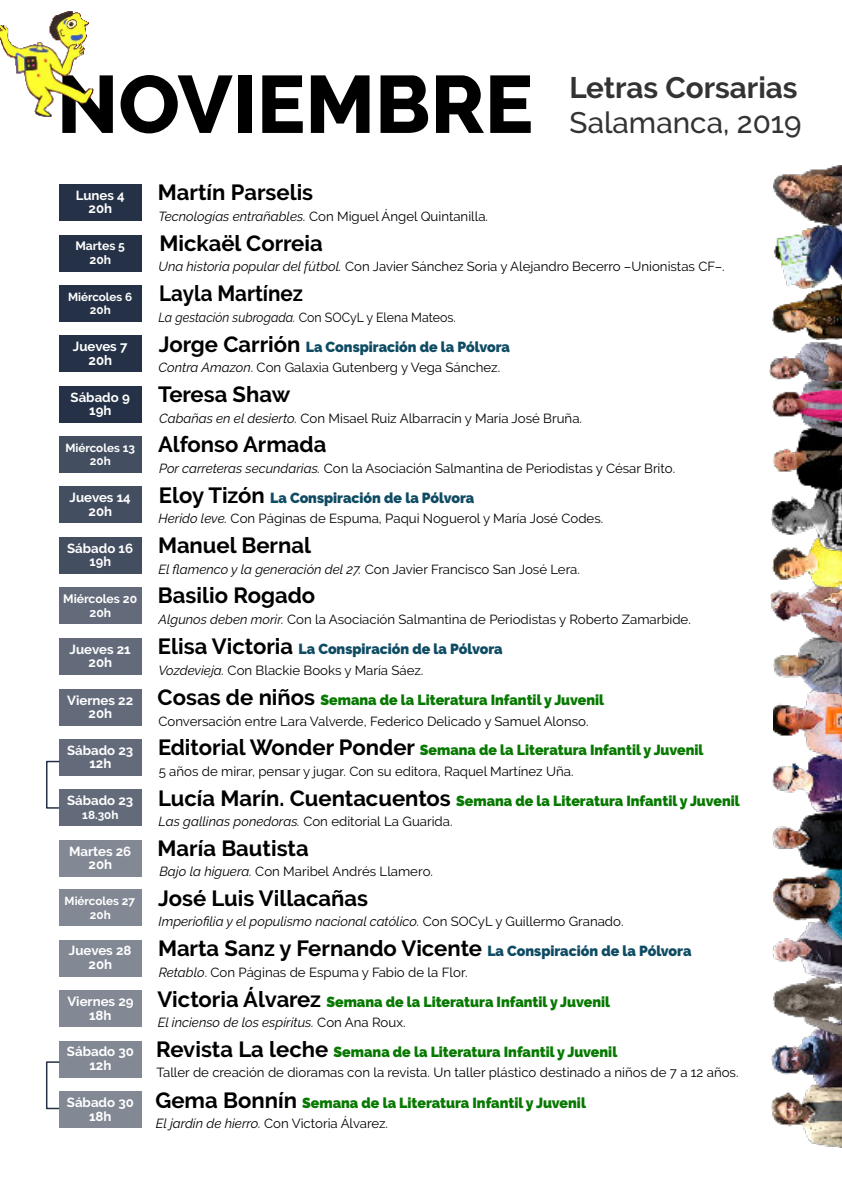
<style>
.page{position:relative;width:842px;height:1191px;background:#fff}
.page>*{position:absolute;margin:0;border:0;box-sizing:border-box;transform-origin:0 0}
.t1{font:800 81px "Raleway";color:#000}
.t2{font:700 29.6px "Raleway";color:#333}
.t3{font:500 29.6px "Raleway";color:#333}
.t4{font:700 21.9px "Raleway";color:#000}
.t5{font:700 21.9px "Raleway";color:#000;scale:.94 1}
.t6{font:900 14.5px "Raleway";color:#077900}
.t7{font:900 14.5px "Raleway";color:#0f4c64}
.t8{font:700 13.7px "Raleway";color:#fff}
.t9{font:13.2px "Raleway";color:#000}
.t10{font:700 13.2px/13.4px "Raleway";color:#fff;text-align:center}
.t11{font:italic 13.2px "Raleway";color:#000}
.t12{font:italic 13.2px "Raleway";color:#000;scale:.94 1}
.t13{font:700 12.1px/13.8px "Raleway";color:#fff;text-align:center}
.t14{font:700 11.6px/13.4px "Raleway";color:#fff;text-align:center}
.s1{font-style:italic}
.s2{font-style:normal}
.s3{font-weight:700;font-size:21.9px;color:#000}
.s4{font-size:11.6px;color:#fff}
.s5{font-weight:900;font-size:14.5px;color:#0f4c64}
.s6{font-weight:700;font-size:13.2px;color:#fff}
</style>
<div class="page">
<div style="left:59px;top:184px;width:82px;height:37px;background:#253147"></div>
<div style="left:59px;top:486px;width:82px;height:37px;background:#444e61"></div>
<div style="left:59px;top:335px;width:82px;height:37px;background:#253147"></div>
<div style="left:59px;top:688px;width:82px;height:37px;background:#636b7b"></div>
<div style="left:59px;top:234px;width:82px;height:37px;background:#253147"></div>
<div style="left:59px;top:537px;width:82px;height:37px;background:#444e61"></div>
<div style="left:59px;top:386px;width:82px;height:37px;background:#253147"></div>
<div style="left:59px;top:739px;width:82px;height:37px;background:#636b7b"></div>
<div style="left:59px;top:285px;width:82px;height:37px;background:#253147"></div>
<div style="left:59px;top:587px;width:82px;height:37px;background:#636b7b"></div>
<div style="left:59px;top:638px;width:82px;height:36px;background:#636b7b"></div>
<div style="left:59px;top:436px;width:82px;height:37px;background:#444e61"></div>
<div style="left:59px;top:789px;width:82px;height:37px;background:#636b7b"></div>
<div style="left:59px;top:840px;width:82px;height:37px;background:#828995"></div>
<div style="left:59px;top:889px;width:82px;height:37px;background:#828995"></div>
<div style="left:59px;top:990px;width:82px;height:37px;background:#828995"></div>
<div style="left:59px;top:1040px;width:82px;height:37px;background:#828995"></div>
<div style="left:59px;top:1091px;width:82px;height:37px;background:#828995"></div>
<div style="left:59px;top:939px;width:82px;height:37px;background:#828995"></div>
<svg style="left:46px;top:760px;width:14px;height:49px"></svg>
<svg style="left:45px;top:1061px;width:15px;height:49px"></svg>
<img style="left:0;top:11px;width:95px;height:106px">
<img style="left:771px;top:1088px;width:71px;height:59px">
<img style="left:771px;top:1035px;width:71px;height:53px">
<img style="left:774px;top:984px;width:68px;height:51px">
<img style="left:772px;top:941px;width:70px;height:43px">
<img style="left:773px;top:870px;width:69px;height:71px">
<img style="left:772px;top:761px;width:70px;height:48px">
<img style="left:774px;top:694px;width:68px;height:67px">
<img style="left:774px;top:643px;width:68px;height:51px">
<img style="left:771px;top:593px;width:71px;height:50px">
<img style="left:772px;top:551px;width:70px;height:53px">
<img style="left:771px;top:491px;width:71px;height:60px">
<img style="left:774px;top:436px;width:68px;height:55px">
<img style="left:770px;top:342px;width:72px;height:39px">
<img style="left:772px;top:381px;width:70px;height:55px">
<img style="left:772px;top:288px;width:70px;height:52px">
<img style="left:774px;top:227px;width:68px;height:61px">
<img style="left:773px;top:166px;width:69px;height:61px">
<img style="left:772px;top:809px;width:70px;height:61px">
<h1 class="t1" style="left:57px;top:57px;width:478px">NOVIEMBRE</h1>
<h2 class="t2" style="left:570px;top:70px;width:230px">Letras Corsarias</h2>
<h2 class="t3" style="left:570px;top:105px;width:234px">Salamanca, 2019</h2>
<h3 class="t4" style="left:158px;top:180px;width:157px">Martín Parselis</h3>
<p class="t9" style="left:158px;top:208px;width:331px"><span class="s1">Tecnologías entrañables.</span> Con Miguel Ángel Quintanilla.</p>
<p class="t9" style="left:158px;top:258px;width:568px"><span class="s1">Una historia popular del fútbol.</span> Con Javier Sánchez Soria y Alejandro Becerro –Unionistas CF–.</p>
<p class="t12" style="left:159px;top:309px;width:318px">La gestación subrogada. <span class="s2">Con SOCyL y Elena Mateos.</span></p>
<p class="t9" style="left:158px;top:360px;width:343px"><span class="s1">Contra Amazon</span>. Con Galaxia Gutenberg y Vega Sánchez.</p>
<p class="t9" style="left:159px;top:410px;width:424px"><span class="s1">Cabañas en el desierto.</span> Con Misael Ruiz Albarracín y María José Bruña.</p>
<p class="t9" style="left:159px;top:461px;width:518px"><span class="s1">Por carreteras secundarias.</span> Con la Asociación Salmantina de Periodistas y César Brito.</p>
<p class="t9" style="left:158px;top:511px;width:446px"><span class="s1">Herido leve.</span> Con Páginas de Espuma, Paqui Noguerol y María José Codes.</p>
<p class="t9" style="left:158px;top:561px;width:423px"><span class="s1">El flamenco y la generación del 27.</span> Con Javier Francisco San José Lera.</p>
<p class="t9" style="left:158px;top:612px;width:534px"><span class="s1">Algunos deben morir.</span> Con la Asociación Salmantina de Periodistas y Roberto Zamarbide.</p>
<p class="t9" style="left:158px;top:662px;width:266px"><span class="s1">Vozdevieja.</span> Con Blackie Books y María Sáez.</p>
<p class="t9" style="left:158px;top:713px;width:432px">Conversación entre Lara Valverde, Federico Delicado y Samuel Alonso.</p>
<p class="t9" style="left:159px;top:763px;width:416px">5 años de mirar, pensar y jugar. Con su editora, Raquel Martínez Uña.</p>
<p class="t9" style="left:158px;top:814px;width:296px"><span class="s1">Las gallinas ponedoras.</span> Con editorial La Guarida.</p>
<p class="t9" style="left:160px;top:864px;width:275px"><span class="s1">Bajo la higuera.</span> Con Maribel Andrés Llamero.</p>
<p class="t10" style="left:76px;top:189px;width:51px">Lunes 4<br>20h</p>
<h3 class="t4" style="left:160px;top:230px;width:165px">Mickaël Correia</h3>
<p class="t13" style="left:75px;top:239px;width:51px">Martes 5<br>20h</p>
<h3 class="t5" style="left:159px;top:280px;width:154px">Layla Martínez</h3>
<p class="t14" style="left:68px;top:290px;width:66px">Miércoles 6<br>20h</p>
<p class="t7" style="left:159px;top:338px;width:352px"><span class="s3">Jorge Carrión</span> La Conspiración de la Pólvora</p>
<p class="t10" style="left:73px;top:340px;width:56px">Jueves 7</p>
<p class="t8" style="left:89px;top:352px;width:25px">20h</p>
<h3 class="t4" style="left:158px;top:381px;width:134px">Teresa Shaw</h3>
<p class="t10" style="left:71px;top:390px;width:61px">Sábado 9<br>19h</p>
<h3 class="t4" style="left:158px;top:431px;width:170px">Alfonso Armada</h3>
<p class="t14" style="left:65px;top:441px;width:71px">Miércoles 13<br>20h</p>
<p class="t7" style="left:159px;top:489px;width:317px"><span class="s3">Eloy Tizón</span> La Conspiración de la Pólvora</p>
<p class="t10" style="left:70px;top:491px;width:63px">Jueves 14<br>20h</p>
<h3 class="t4" style="left:158px;top:532px;width:154px">Manuel Bernal</h3>
<p class="t10" style="left:67px;top:541px;width:68px;line-height:13.7px">Sábado 16<br>19h</p>
<h3 class="t4" style="left:158px;top:583px;width:159px">Basilio Rogado</h3>
<p class="t7" style="left:158px;top:640px;width:346px"><span class="s3">Elisa Victoria</span> La Conspiración de la Pólvora</p>
<p class="t13" style="left:63px;top:592px;width:75px">Miércoles 20</p>
<p class="t13" style="left:90px;top:605px;width:23px">20h</p>
<p class="t10" style="left:70px;top:642px;width:63px">Jueves 21</p>
<p class="t10" style="left:89px;top:655px;width:25px">20h</p>
<p class="t6" style="left:158px;top:691px;width:448px"><span class="s3">Cosas de niños</span> Semana de la Literatura Infantil y Juvenil</p>
<p class="t10" style="left:67px;top:693px;width:68px">Viernes 22<br>20h</p>
<p class="t6" style="left:158px;top:741px;width:547px"><span class="s3">Editorial Wonder Ponder</span> Semana de la Literatura Infantil y Juvenil</p>
<p class="t10" style="left:67px;top:743px;width:68px">Sábado 23<br>12h</p>
<p class="t6" style="left:158px;top:792px;width:583px"><span class="s3">Lucía Marín. Cuentacuentos</span> Semana de la Literatura Infantil y Juvenil</p>
<h3 class="t4" style="left:158px;top:835px;width:153px">María Bautista</h3>
<p class="t10" style="left:67px;top:794px;width:68px">Sábado 23</p>
<p class="t14" style="left:82px;top:808px;width:38px">18.30h</p>
<p class="t10" style="left:69px;top:844px;width:64px">Martes 26<br>20h</p>
<h3 class="t4" style="left:65px;top:885px;width:305px"><span class="s4">Miércoles 27</span> José Luis Villacañas</h3>
<p class="t14" style="left:90px;top:908px;width:22px">20h</p>
<p class="t11" style="left:158px;top:914px;width:467px">Imperiofilia y el populismo nacional católico. <span class="s2">Con SOCyL y Guillermo Granado.</span></p>
<p class="t10" style="left:69px;top:944px;width:64px">Jueves 28<br>20h</p>
<h3 class="t4" style="left:158px;top:935px;width:535px">Marta Sanz y Fernando Vicente <span class="s5">La Conspiración de la Pólvora</span></h3>
<p class="t9" style="left:159px;top:964px;width:310px"><span class="s1">Retablo</span>. Con Páginas de Espuma y Fabio de la Flor.</p>
<p class="t6" style="left:67px;top:993px;width:544px"><span class="s6">Viernes 29</span> <span class="s3">Victoria Álvarez</span> Semana de la Literatura Infantil y Juvenil</p>
<p class="t6" style="left:156px;top:1043px;width:463px"><span class="s3">Revista La leche</span> Semana de la Literatura Infantil y Juvenil</p>
<p class="t6" style="left:155px;top:1094px;width:432px"><span class="s3">Gema Bonnín</span> Semana de la Literatura Infantil y Juvenil</p>
<p class="t10" style="left:89px;top:1008px;width:24px">18h</p>
<p class="t11" style="left:158px;top:1015px;width:249px">El incienso de los espíritus. <span class="s2">Con Ana Roux.</span></p>
<p class="t10" style="left:67px;top:1045px;width:69px">Sábado 30</p>
<p class="t10" style="left:67px;top:1096px;width:69px">Sábado 30</p>
<p class="t10" style="left:89px;top:1058px;width:24px">12h</p>
<p class="t9" style="left:157px;top:1065px;width:583px">Taller de creación de dioramas con la revista. Un taller plástico destinado a niños de 7 a 12 años.</p>
<p class="t10" style="left:89px;top:1109px;width:24px">18h</p>
<p class="t9" style="left:156px;top:1115px;width:234px"><span class="s1">El jardín de hierro.</span> Con Victoria Álvarez.</p>
</div>
